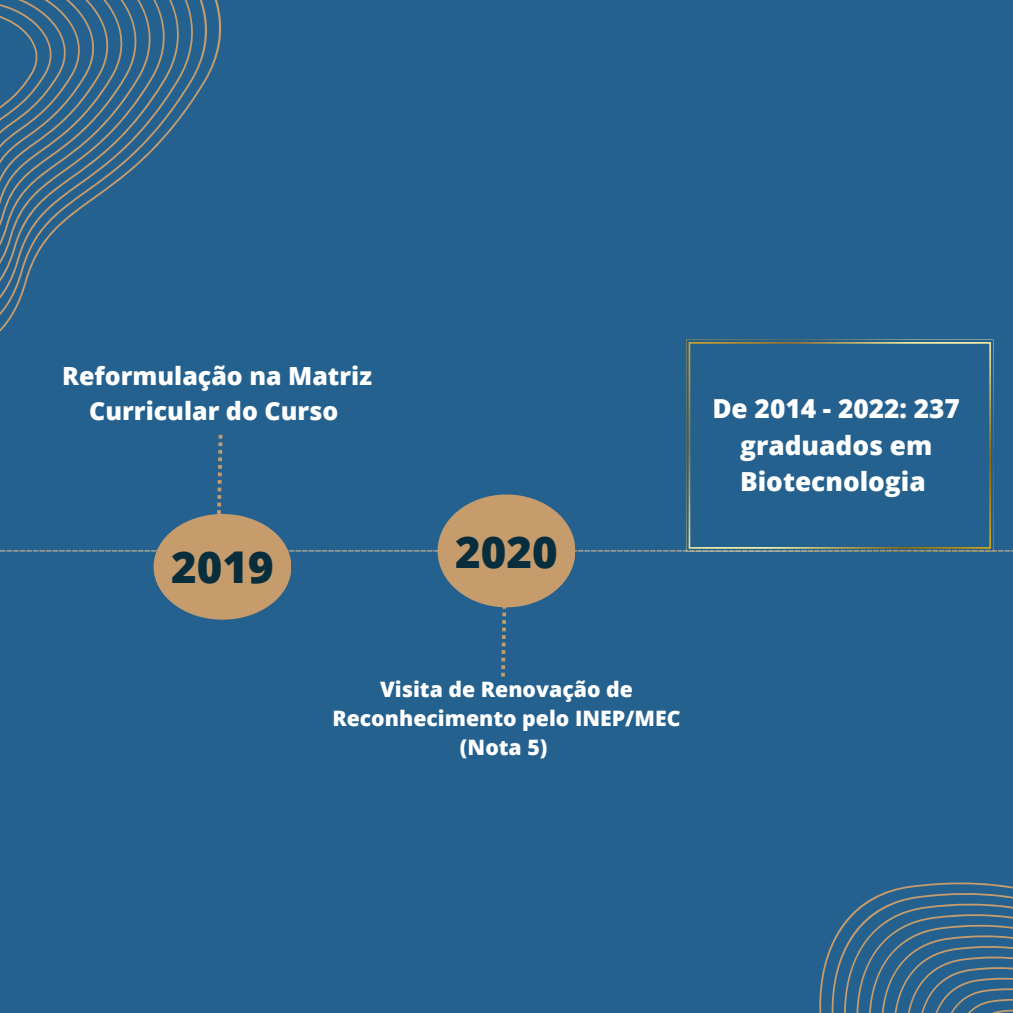
<style>
.page{position:relative;width:1013px;height:1013px;background:#fff}
.page>*{position:absolute;margin:0;border:0;box-sizing:border-box;transform-origin:0 0}
.t1{font:800 43.75px "Open Sans";color:#082e3d}
.t2{font:800 26.25px/36.5px "Open Sans";color:#fff;text-align:center}
.t3{font:800 25px/34.8px "Open Sans";color:#fff;text-align:center}
.t4{font:800 21.25px/29px "Open Sans";color:#fff;text-align:center}
</style>
<div class="page">
<div style="left:0;top:0;width:1012px;height:1012px;background:#24618e"></div>
<svg style="left:819px;top:882px;width:193px;height:130px"></svg>
<svg style="left:0;top:0;width:222px;height:332px"></svg>
<svg style="left:0;top:550px;width:1012px;height:1px"></svg>
<svg style="left:217px;top:435px;width:5px;height:79px"></svg>
<div style="left:154px;top:514px;width:137px;height:105px;background:#c69c6d;border-radius:50%"></div>
<div style="left:437px;top:494px;width:138px;height:113px;background:#c69c6d;border-radius:50%"></div>
<svg style="left:501px;top:607px;width:5px;height:69px"></svg>
<svg style="left:686px;top:339px;width:307px;height:212px"></svg>
<p class="t3" style="left:62px;top:358px;width:311px">Reformulação na Matriz<br>Curricular do Curso</p>
<p class="t1" style="left:171px;top:536px;width:104px">2019</p>
<p class="t1" style="left:455px;top:521px;width:104px">2020</p>
<p class="t2" style="left:712px;top:390px;width:249px">De 2014 - 2022: 237 graduados em<br>Biotecnologia</p>
<p class="t4" style="left:332px;top:674px;width:350px">Visita de Renovação de<br>Reconhecimento pelo INEP/MEC (Nota 5)</p>
</div>
